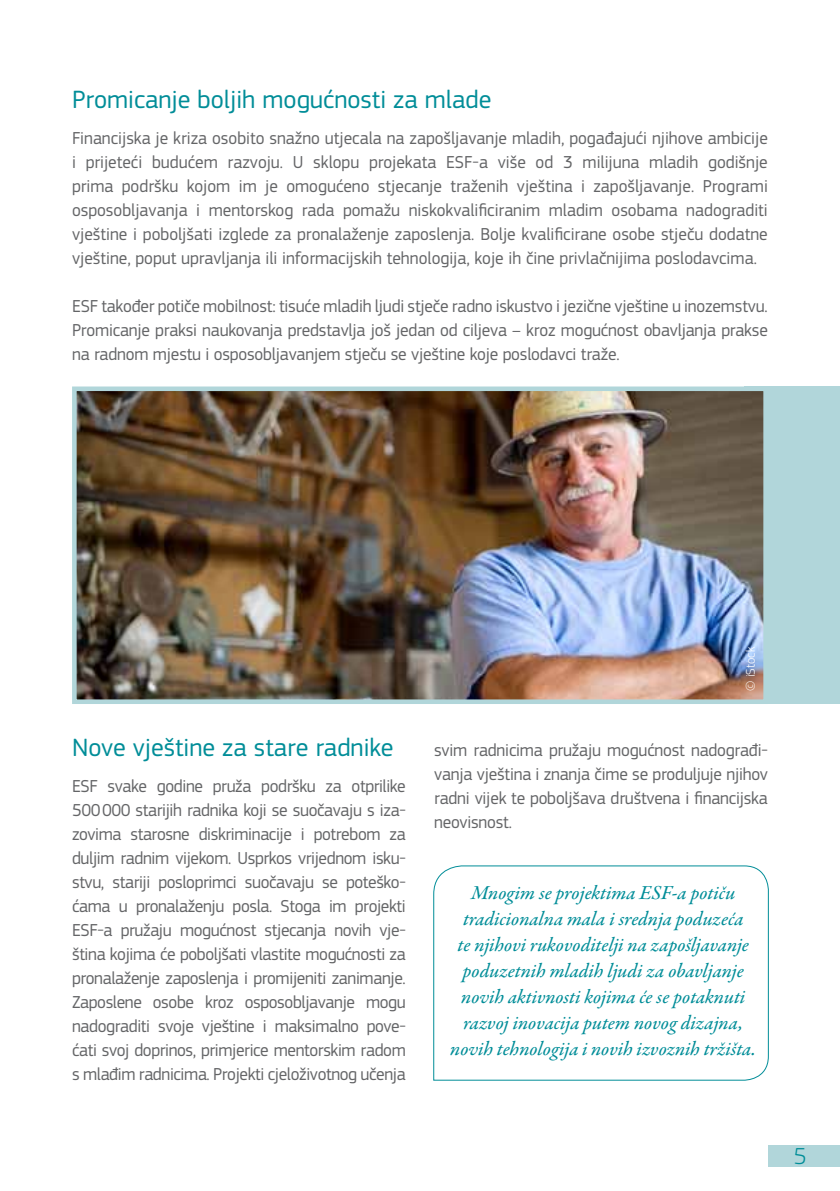
<style>
.page{position:relative;width:840px;height:1191px;background:#fff}
.page>*{position:absolute;margin:0;border:0;box-sizing:border-box;transform-origin:0 0}
.t1{font:26px "EC Square Sans Pro";color:#008d98}
.t2{font:300 24px "EC Square Sans Pro";color:#008d98}
.t3{font:20px/26px "Garamond Premr Pro Med It";color:#008d98;text-align:center}
.t4{font:18px/24px "EC Square Sans Pro";letter-spacing:-.01em;color:#646567;text-align:justify}
.t5{font:300 13px "EC Square Sans Pro";color:#fff}
</style>
<div class="page">
<div style="left:767px;top:1145px;width:72px;height:22px;background:#b1d6da"></div>
<div style="left:744px;top:386px;width:95px;height:318px;background:#b1d6da"></div>
<svg style="left:433px;top:865px;width:336px;height:216px"></svg>
<img style="left:78px;top:392px;width:683px;height:306px">
<div style="left:72px;top:386px;width:695px;height:318px;border:5px solid #b1d6da"></div>
<h1 class="t1" style="left:72px;top:84px;width:420px">Promicanje boljih mogućnosti za mlade</h1>
<p class="t4" style="left:72px;top:126px;width:697px">Financijska je kriza osobito snažno utjecala na zapošljavanje mladih, pogađajući njihove ambicije i prijeteći budućem razvoju. U sklopu projekata ESF-a više od 3 milijuna mladih godišnje prima podršku kojom im je omogućeno stjecanje traženih vještina i zapošljavanje. Programi osposobljavanja i mentorskog rada pomažu niskokvalificiranim mladim osobama nadograditi vještine i poboljšati izglede za pronalaženje zaposlenja. Bolje kvalificirane osobe stječu dodatne vještine, poput upravljanja ili informacijskih tehnologija, koje ih čine privlačnijima poslodavcima.</p>
<p class="t4" style="left:72px;top:294px;width:697px">ESF također potiče mobilnost: tisuće mladih ljudi stječe radno iskustvo i jezične vještine u inozemstvu.<br>Promicanje praksi naukovanja predstavlja još jedan od ciljeva – kroz mogućnost obavljanja prakse na radnom mjestu i osposobljavanjem stječu se vještine koje poslodavci traže.</p>
<h1 class="t1" style="left:72px;top:732px;width:323px">Nove vještine za stare radnike</h1>
<p class="t4" style="left:72px;top:774px;width:335px">ESF svake godine pruža podršku za otprilike 500000 starijih radnika koji se suočavaju s iza&shy;zovima starosne diskriminacije i potrebom za duljim radnim vijekom. Usprkos vrijednom isku&shy;stvu, stariji posloprimci suočavaju se poteško&shy;ćama u pronalaženju posla. Stoga im projekti ESF-a pružaju mogućnost stjecanja novih vje&shy;ština kojima će poboljšati vlastite mogućnosti za pronalaženje zaposlenja i promijeniti zanimanje.<br>Zaposlene osobe kroz osposobljavanje mogu nadograditi svoje vještine i maksimalno pove&shy;ćati svoj doprinos, primjerice mentorskim radom s mlađim radnicima. Projekti cjeloživotnog učenja</p>
<p class="t5" style="left:742px;top:691px;width:45px;rotate:-90deg">© iStock</p>
<p class="t4" style="left:434px;top:738px;width:335px">svim radnicima pružaju mogućnost nadograđi&shy;vanja vještina i znanja čime se produljuje njihov radni vijek te poboljšava društvena i financijska neovisnost.</p>
<p class="t3" style="left:450px;top:881px;width:307px">Mnogim se projektima ESF-a potiču tradicionalna mala i srednja poduzeća<br>te njihovi rukovoditelji na zapošljavanje poduzetnih mladih ljudi za obavljanje novih aktivnosti kojima će se potaknuti razvoj inovacija putem novog dizajna, novih tehnologija i novih izvoznih tržišta.</p>
<h2 class="t2" style="left:793px;top:1142px;width:14px">5</h2>
</div>
